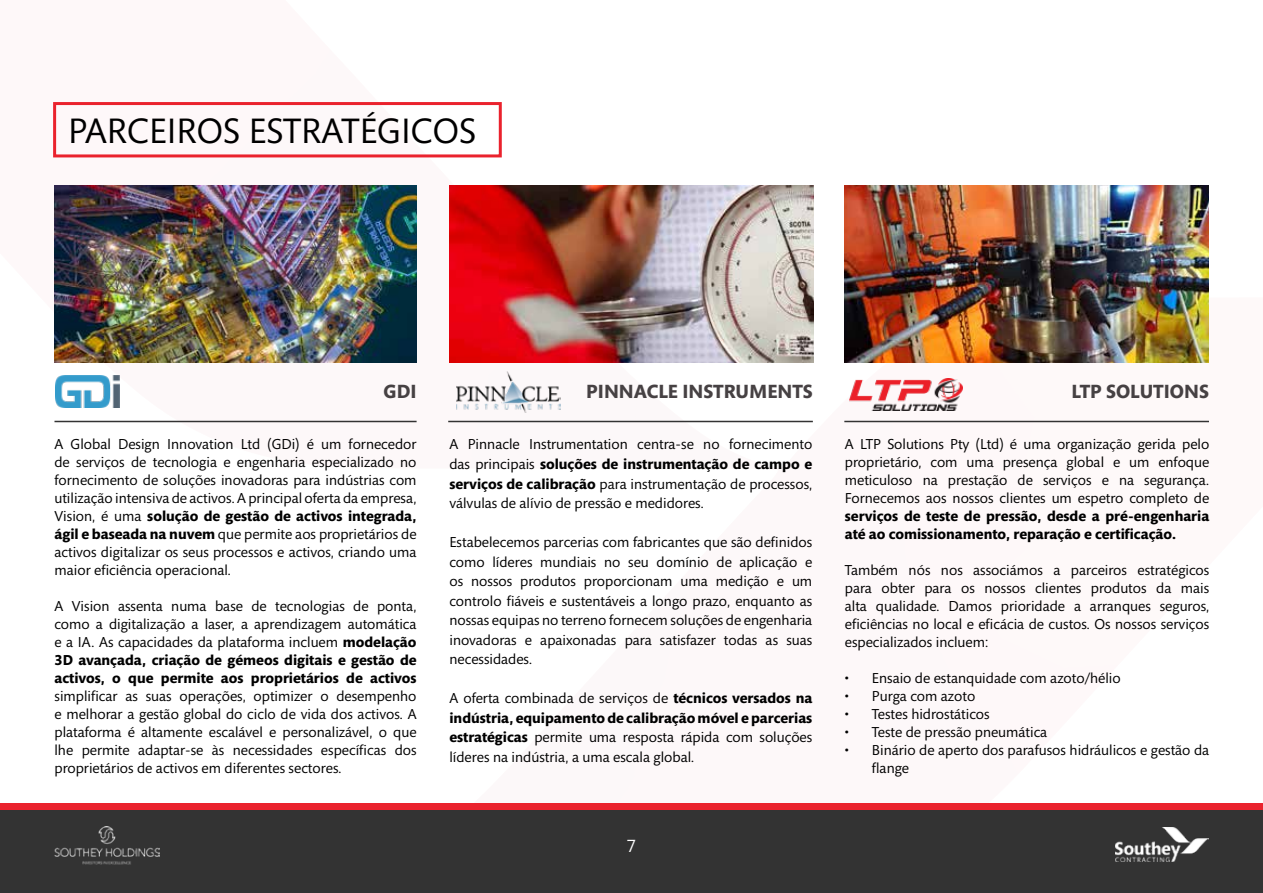
<style>
.page{position:relative;width:1263px;height:893px;background:#fff}
.page>*{position:absolute;margin:0;border:0;box-sizing:border-box;transform-origin:0 0}
.t1{font:36px "Mundo Sans Std";color:#000}
.t2{font:700 19.5px "Mundo Sans Std";color:#464143}
.t3{font:18px "Mundo Sans Std";color:#fff}
.t4{font:14.7px/18px "Mundo Sans Std";color:#000;text-align:justify}
.t5{font:700 14.7px/18px "Mundo Sans Std";color:#000}
.s1{font-weight:700}
</style>
<div class="page">
<div style="left:0;top:806px;width:1263px;height:87px;background:#333"></div>
<img style="left:54px;top:827px;width:106px;height:37px">
<img style="left:1115px;top:828px;width:94px;height:34px">
<div style="left:0;top:804px;width:1263px;height:6px;background:#ea222d"></div>
<img style="left:54px;top:185px;width:363px;height:178px">
<div style="left:53px;top:102px;width:449px;height:55px;border:3px solid #ea222d"></div>
<img style="left:56px;top:376px;width:63px;height:31px">
<img style="left:449px;top:185px;width:364px;height:178px">
<img style="left:456px;top:371px;width:104px;height:41px">
<hr style="left:448px;top:421px;width:365px;height:1px;background:#333">
<hr style="left:844px;top:421px;width:365px;height:1px;background:#333">
<hr style="left:54px;top:421px;width:363px;height:1px;background:#333">
<img style="left:845px;top:185px;width:364px;height:178px">
<img style="left:850px;top:378px;width:112px;height:33px">
<h1 class="t1" style="left:68px;top:112px;width:410px">PARCEIROS ESTRATÉGICOS</h1>
<h2 class="t2" style="left:384px;top:381px;width:34px">GDI</h2>
<h2 class="t2" style="left:586px;top:381px;width:228px">PINNACLE INSTRUMENTS</h2>
<h2 class="t2" style="left:1071px;top:381px;width:139px">LTP SOLUTIONS</h2>
<p class="t4" style="left:845px;top:436px;width:366px">A LTP Solutions Pty (Ltd) é uma organização gerida pelo proprietário, com uma presença global e um enfoque meticuloso na prestação de serviços e na segurança.<br>Fornecemos aos nossos clientes um espetro completo de</p>
<p class="t5" style="left:845px;top:508px;width:366px">serviços de teste de pressão, desde a pré-engenharia até ao comissionamento, reparação e certificação.</p>
<p class="t4" style="left:845px;top:562px;width:366px">Também nós nos associámos a parceiros estratégicos para obter para os nossos clientes produtos da mais alta qualidade. Damos prioridade a arranques seguros, eficiências no local e eficácia de custos. Os nossos serviços especializados incluem:</p>
<p class="t4" style="left:845px;top:670px;width:277px">• Ensaio de estanquidade com azoto/hélio</p>
<p class="t4" style="left:845px;top:688px;width:132px">• Purga com azoto</p>
<p class="t4" style="left:845px;top:706px;width:146px">• Testes hidrostáticos</p>
<p class="t4" style="left:845px;top:724px;width:204px">• Teste de pressão pneumática</p>
<p class="t4" style="left:872px;top:742px;width:339px;text-indent:-27px">• Binário de aperto dos parafusos hidráulicos e gestão da flange</p>
<p class="t4" style="left:54px;top:436px;width:364px">A Global Design Innovation Ltd (GDi) é um fornecedor de serviços de tecnologia e engenharia especializado no fornecimento de soluções inovadoras para indústrias com utilização intensiva de activos. A principal oferta da empresa, Vision, é uma <span class="s1">solução de gestão de activos integrada, ágil e baseada na nuvem</span> que permite aos proprietários de activos digitalizar os seus processos e activos, criando uma maior eficiência operacional.</p>
<p class="t4" style="left:54px;top:598px;width:364px">A Vision assenta numa base de tecnologias de ponta, como a digitalização a laser, a aprendizagem automática e a IA. As capacidades da plataforma incluem <span class="s1">modelação 3D avançada, criação de gémeos digitais e gestão de activos, o que permite aos proprietários de activos</span></p>
<p class="t4" style="left:54px;top:688px;width:364px">simplificar as suas operações, optimizer o desempenho e melhorar a gestão global do ciclo de vida dos activos. A plataforma é altamente escalável e personalizável, o que lhe permite adaptar-se às necessidades específicas dos proprietários de activos em diferentes sectores.</p>
<p class="t4" style="left:449px;top:435px;width:364px;line-height:19.5px">A Pinnacle Instrumentation centra-se no fornecimento das principais <span class="s1">soluções de instrumentação de campo e serviços de calibração</span> para instrumentação de processos, válvulas de alívio de pressão e medidores.</p>
<p class="t4" style="left:449px;top:533px;width:364px;line-height:19.5px">Estabelecemos parcerias com fabricantes que são definidos como líderes mundiais no seu domínio de aplicação e os nossos produtos proporcionam uma medição e um controlo fiáveis e sustentáveis a longo prazo, enquanto as nossas equipas no terreno fornecem soluções de engenharia inovadoras e apaixonadas para satisfazer todas as suas necessidades.</p>
<p class="t4" style="left:449px;top:689px;width:364px;line-height:19.5px">A oferta combinada de serviços de <span class="s1">técnicos versados na indústria, equipamento de calibração móvel e parcerias estratégicas</span> permite uma resposta rápida com soluções líderes na indústria, a uma escala global.</p>
<p class="t3" style="left:627px;top:836px;width:11px">7</p>
</div>
